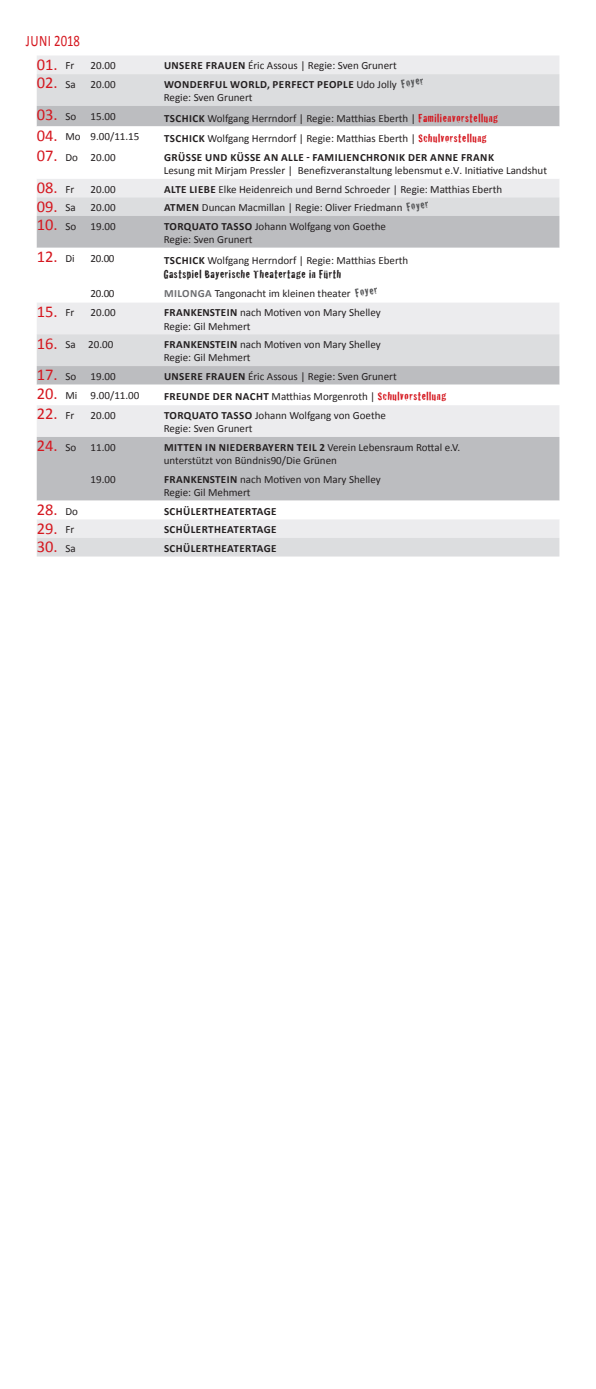
<style>
.page{position:relative;width:596px;height:1389px;background:#fff}
.page>*{position:absolute;margin:0;border:0;box-sizing:border-box;transform-origin:0 0}
.t1{font:16.5px "Calibri";color:#d5171f}
.t2{font:16px "Calibri";letter-spacing:.02em;color:#d5171f;scale:.8 1}
.t3{font:12px "Cracked";letter-spacing:.05em;color:#231f20}
.t4{font:12px "Cracked";color:#57585a}
.t5{font:11px/13.2px "Calibri";color:#231f20}
.t6{font:700 11px "Calibri";letter-spacing:.04em;color:#231f20}
.s1{font-weight:700}
.s2{font-weight:400}
.s3{font-family:"Cracked";font-size:12px;color:#d5171f}
.s4{font-weight:700;color:#6c6d70}
</style>
<div class="page">
<div style="left:37px;top:56px;width:522px;height:18px;background:#ececee"></div>
<svg style="left:37px;top:74px;width:522px;height:483px;background:#e0e1e3"></svg>
<div style="left:37px;top:106px;width:522px;height:20px;background:#bcbdc0"></div>
<svg style="left:37px;top:126px;width:522px;height:393px"></svg>
<p class="t2" style="left:26px;top:30px;width:69px">JUNI 2018</p>
<p class="t1" style="left:37px;top:54px;width:22px">01.</p>
<p class="t5" style="left:65px;top:59px;width:10px">Fr</p>
<p class="t5" style="left:90px;top:59px;width:27px">20.00</p>
<p class="t5" style="left:164px;top:59px;width:234px"><span class="s1">UNSERE FRAUEN</span> Éric Assous | Regie: Sven Grunert</p>
<p class="t1" style="left:37px;top:73px;width:22px">02.</p>
<p class="t5" style="left:65px;top:78px;width:12px">Sa</p>
<p class="t5" style="left:90px;top:78px;width:27px">20.00</p>
<p class="t6" style="left:164px;top:77px;width:234px">WONDERFUL WORLD, PERFECT PEOPLE <span class="s2">Udo Jolly</span></p>
<p class="t5" style="left:164px;top:91px;width:90px">Regie: Sven Grunert</p>
<p class="t1" style="left:37px;top:104px;width:22px">03.</p>
<p class="t5" style="left:65px;top:110px;width:12px">So</p>
<p class="t5" style="left:90px;top:110px;width:27px">15.00</p>
<p class="t5" style="left:164px;top:111px;width:335px"><span class="s1">TSCHICK</span> Wolfgang Herrndorf | Regie: Matthias Eberth | <span class="s3">Familienvorstellung</span></p>
<p class="t1" style="left:37px;top:125px;width:22px">04.</p>
<p class="t5" style="left:65px;top:130px;width:17px">Mo</p>
<p class="t5" style="left:90px;top:130px;width:50px">9.00/11.15</p>
<p class="t5" style="left:164px;top:132px;width:324px"><span class="s1">TSCHICK</span> Wolfgang Herrndorf | Regie: Matthias Eberth | <span class="s3">Schulvorstellung</span></p>
<p class="t1" style="left:37px;top:145px;width:22px">07.</p>
<p class="t5" style="left:65px;top:151px;width:14px">Do</p>
<p class="t5" style="left:90px;top:151px;width:27px">20.00</p>
<p class="t5" style="left:164px;top:151px;width:384px"><span class="s1">GRÜSSE UND KÜSSE AN ALLE - FAMILIENCHRONIK DER ANNE FRANK<br></span>Lesung mit Mirjam Pressler | Benefizveranstaltung lebensmut e.V. Initiative Landshut</p>
<p class="t1" style="left:37px;top:177px;width:22px">08.</p>
<p class="t5" style="left:65px;top:182px;width:10px">Fr</p>
<p class="t5" style="left:90px;top:182px;width:27px">20.00</p>
<p class="t5" style="left:164px;top:182px;width:339px"><span class="s1">ALTE LIEBE</span> Elke Heidenreich und Bernd Schroeder | Regie: Matthias Eberth</p>
<p class="t1" style="left:37px;top:196px;width:22px">09.</p>
<p class="t5" style="left:65px;top:201px;width:12px">Sa</p>
<p class="t5" style="left:90px;top:201px;width:27px">20.00</p>
<p class="t5" style="left:164px;top:201px;width:240px"><span class="s1">ATMEN</span> Duncan Macmillan | Regie: Oliver Friedmann</p>
<p class="t1" style="left:37px;top:214px;width:22px">10.</p>
<p class="t5" style="left:65px;top:220px;width:12px">So</p>
<p class="t5" style="left:90px;top:220px;width:27px">19.00</p>
<p class="t5" style="left:164px;top:220px;width:223px"><span class="s1">TORQUATO TASSO</span> Johann Wolfgang von Goethe</p>
<p class="t5" style="left:164px;top:233px;width:90px">Regie: Sven Grunert</p>
<p class="t1" style="left:37px;top:246px;width:22px">12.</p>
<p class="t5" style="left:65px;top:251px;width:11px">Di</p>
<p class="t5" style="left:90px;top:251px;width:25px">20.00</p>
<p class="t5" style="left:164px;top:253px;width:246px"><span class="s1">TSCHICK</span> Wolfgang Herrndorf | Regie: Matthias Eberth</p>
<p class="t3" style="left:164px;top:265px;width:178px">Gastspiel Bayerische Theatertage in Fürth</p>
<p class="t5" style="left:90px;top:286px;width:25px">20.00</p>
<p class="t5" style="left:164px;top:286px;width:188px"><span class="s4">MILONGA</span> Tangonacht im kleinen theater</p>
<p class="t1" style="left:37px;top:301px;width:22px">15.</p>
<p class="t5" style="left:65px;top:306px;width:10px">Fr</p>
<p class="t5" style="left:90px;top:306px;width:27px">20.00</p>
<p class="t5" style="left:164px;top:306px;width:218px"><span class="s1">FRANKENSTEIN</span> nach Motiven von Mary Shelley</p>
<p class="t5" style="left:164px;top:319px;width:88px">Regie: Gil Mehmert</p>
<p class="t1" style="left:37px;top:333px;width:22px">16.</p>
<p class="t5" style="left:65px;top:338px;width:49px">Sa 20.00</p>
<p class="t5" style="left:164px;top:338px;width:218px"><span class="s1">FRANKENSTEIN</span> nach Motiven von Mary Shelley</p>
<p class="t5" style="left:164px;top:351px;width:88px">Regie: Gil Mehmert</p>
<p class="t1" style="left:37px;top:365px;width:22px">17.</p>
<p class="t5" style="left:65px;top:370px;width:12px">So</p>
<p class="t5" style="left:90px;top:370px;width:27px">19.00</p>
<p class="t5" style="left:164px;top:370px;width:234px"><span class="s1">UNSERE FRAUEN</span> Éric Assous | Regie: Sven Grunert</p>
<p class="t1" style="left:37px;top:383px;width:22px">20.</p>
<p class="t5" style="left:65px;top:388px;width:13px">Mi</p>
<p class="t5" style="left:90px;top:388px;width:50px">9.00/11.00</p>
<p class="t5" style="left:164px;top:390px;width:283px"><span class="s1">FREUNDE DER NACHT</span> Matthias Morgenroth | <span class="s3">Schulvorstellung</span></p>
<p class="t1" style="left:37px;top:404px;width:22px">22.</p>
<p class="t5" style="left:65px;top:409px;width:10px">Fr</p>
<p class="t5" style="left:90px;top:409px;width:27px">20.00</p>
<p class="t5" style="left:164px;top:409px;width:223px"><span class="s1">TORQUATO TASSO</span> Johann Wolfgang von Goethe</p>
<p class="t5" style="left:164px;top:422px;width:90px">Regie: Sven Grunert</p>
<p class="t1" style="left:37px;top:435px;width:22px">24.</p>
<p class="t5" style="left:65px;top:441px;width:12px">So</p>
<p class="t5" style="left:90px;top:441px;width:27px">11.00</p>
<p class="t5" style="left:164px;top:441px;width:297px"><span class="s1">MITTEN IN NIEDERBAYERN TEIL 2</span> Verein Lebensraum Rottal e.V. unterstützt von Bündnis90/Die Grünen</p>
<p class="t5" style="left:90px;top:473px;width:27px">19.00</p>
<p class="t5" style="left:164px;top:473px;width:218px"><span class="s1">FRANKENSTEIN</span> nach Motiven von Mary Shelley</p>
<p class="t5" style="left:164px;top:486px;width:88px">Regie: Gil Mehmert</p>
<p class="t1" style="left:37px;top:499px;width:22px">28.</p>
<p class="t5" style="left:65px;top:504px;width:14px">Do</p>
<p class="t6" style="left:164px;top:504px;width:114px">SCHÜLERTHEATERTAGE</p>
<p class="t1" style="left:37px;top:518px;width:22px">29.</p>
<p class="t5" style="left:65px;top:523px;width:10px">Fr</p>
<p class="t6" style="left:164px;top:522px;width:114px">SCHÜLERTHEATERTAGE</p>
<p class="t1" style="left:37px;top:536px;width:22px">30.</p>
<p class="t5" style="left:65px;top:542px;width:12px">Sa</p>
<p class="t6" style="left:164px;top:541px;width:114px">SCHÜLERTHEATERTAGE</p>
<p class="t4" style="left:399px;top:75px;width:24px;rotate:-10deg">Foyer</p>
<p class="t4" style="left:405px;top:198px;width:24px;rotate:-10deg">Foyer</p>
<p class="t4" style="left:354px;top:284px;width:24px;rotate:-10deg">Foyer</p>
</div>
